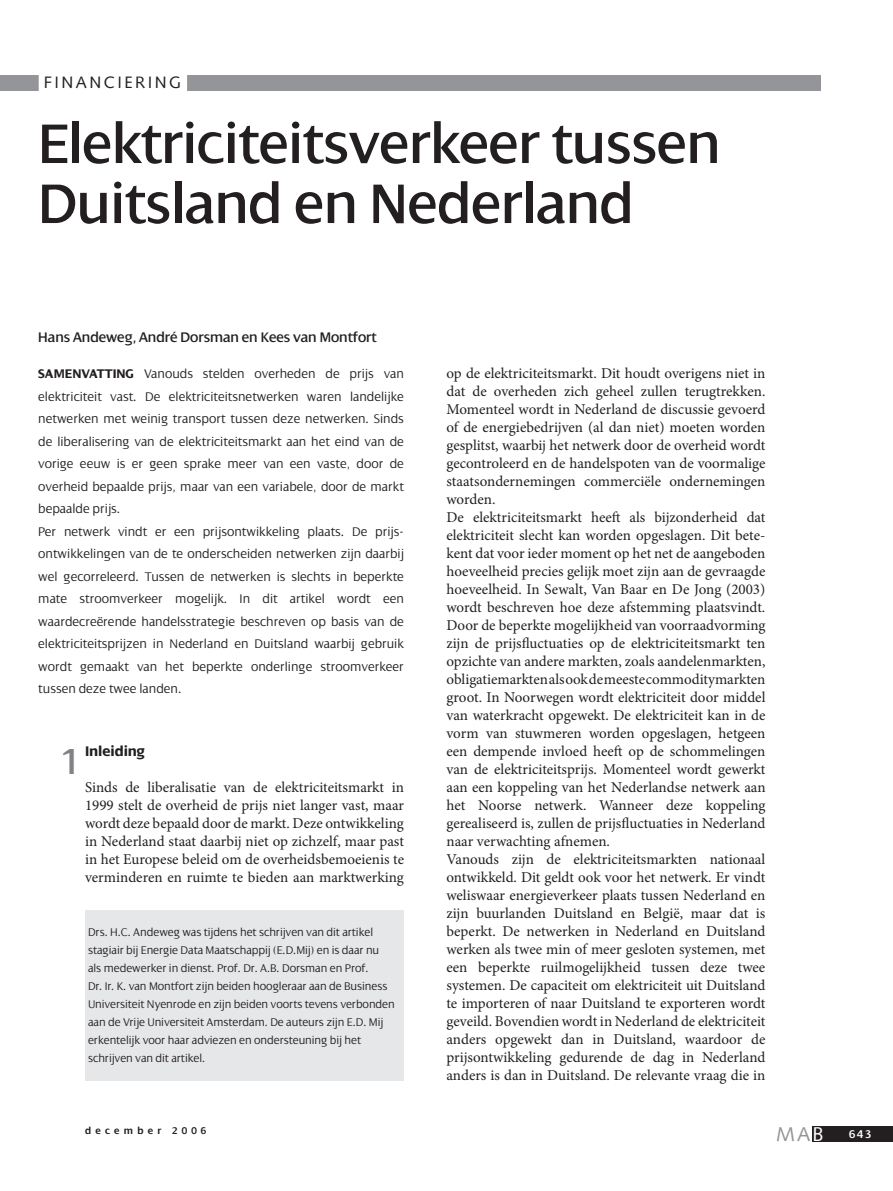
<style>
.page{position:relative;width:893px;height:1191px;background:#fff}
.page>*{position:absolute;margin:0;border:0;box-sizing:border-box;transform-origin:0 0}
.t1{font:60px/60px "Dialog";letter-spacing:-.005em;color:#231f20}
.t2{font:39px "Dialog";color:#808285}
.t3{font:19.95px "Syntax LT Std";color:#939598}
.t4{font:16.5px "Syntax LT Std";letter-spacing:.15em;color:#231f20}
.t5{font:15px/18px "Minion Pro";color:#231f20;text-align:justify}
.t6{font:15px "Dialog";letter-spacing:-.005em;color:#231f20}
.t7{font:700 15px "Dialog";letter-spacing:-.005em;color:#231f20}
.t8{font:300 13.5px/22.5px "Dialog";color:#231f20}
.t9{font:300 12px/18px "Dialog";letter-spacing:-.005em;color:#231f20}
.t10{font:600 12px "Dialog";color:#fff}
.t11{font:600 10.5px "Dialog";letter-spacing:.4em;color:#231f20}
.s1{font-weight:700}
.s2{color:#fff}
</style>
<div class="page">
<div style="left:812px;top:1126px;width:81px;height:16px;background:#231f20"></div>
<div style="left:0;top:75px;width:821px;height:15px;background:#939598"></div>
<div style="left:85px;top:910px;width:319px;height:170px;background:#e6e7e9"></div>
<div style="left:39px;top:71px;width:148px;height:21px;background:#fff"></div>
<p class="t4" style="left:44px;top:74px;width:139px">FINANCIERING</p>
<h1 class="t1" style="left:38px;top:116px;width:684px">Elektriciteitsverkeer tussen<br>Duitsland en Nederland</h1>
<p class="t6" style="left:38px;top:330px;width:340px">Hans Andeweg, André Dorsman en Kees van Montfort</p>
<p class="t8" style="left:38px;top:363px;width:367px"><span class="s1">SAMENVATTING</span> Vanouds stelden overheden de prijs van elektriciteit vast. De elektriciteitsnetwerken waren landelijke netwerken met weinig transport tussen deze netwerken. Sinds de liberalisering van de elektriciteitsmarkt aan het eind van de vorige eeuw is er geen sprake meer van een vaste, door de overheid bepaalde prijs, maar van een variabele, door de markt bepaalde prijs.<br>Per netwerk vindt er een prijsontwikkeling plaats. De prijs&shy;ontwikkelingen van de te onderscheiden netwerken zijn daarbij wel gecorreleerd. Tussen de netwerken is slechts in beperkte mate stroomverkeer mogelijk. In dit artikel wordt een waardecreërende handelsstrategie beschreven op basis van de elektriciteitsprijzen in Nederland en Duitsland waarbij gebruik wordt gemaakt van het beperkte onderlinge stroomverkeer tussen deze twee landen.</p>
<h2 class="t2" style="left:61px;top:743px;width:21px">1</h2>
<p class="t7" style="left:85px;top:745px;width:61px">Inleiding</p>
<p class="t5" style="left:85px;top:780px;width:321px">Sinds de liberalisatie van de elektriciteitsmarkt in 1999 stelt de overheid de prijs niet langer vast, maar wordt deze bepaald door de markt. Deze ontwikkeling in Nederland staat daarbij niet op zichzelf, maar past in het Europese beleid om de overheidsbemoeienis te verminderen en ruimte te bieden aan marktwerking</p>
<p class="t9" style="left:88px;top:924px;width:308px">Drs. H.C. Andeweg was tijdens het schrijven van dit artikel stagiair bij Energie Data Maatschappij (E.D.Mij) en is daar nu als medewerker in dienst. Prof. Dr. A.B. Dorsman en Prof.<br>Dr. Ir. K. van Montfort zijn beiden hoogleraar aan de Business Universiteit Nyenrode en zijn beiden voorts tevens verbonden aan de Vrije Universiteit Amsterdam. De auteurs zijn E.D. Mij erkentelijk voor haar adviezen en ondersteuning bij het schrijven van dit artikel.</p>
<p class="t5" style="left:446px;top:366px;width:321px;text-align:left">op de elektriciteitsmarkt. Dit houdt overigens niet in dat de overheden zich geheel zullen terugtrekken.<br>Momenteel wordt in Nederland de discussie gevoerd of de energiebedrijven (al dan niet) moeten worden gesplitst, waarbij het netwerk door de overheid wordt gecontroleerd en de handelspoten van de voormalige staatsondernemingen commerciële ondernemingen worden.<br>De elektriciteitsmarkt heeft als bijzonderheid dat elektriciteit slecht kan worden opgeslagen. Dit bete&shy;kent dat voor ieder moment op het net de aangeboden hoeveelheid precies gelijk moet zijn aan de gevraagde hoeveelheid. In Sewalt, Van Baar en De Jong (2003) wordt beschreven hoe deze afstemming plaatsvindt.<br>Door de beperkte mogelijkheid van voorraadvorming zijn de prijsfluctuaties op de elektriciteitsmarkt ten opzichte van andere markten, zoals aandelenmarkten, obligatiemarkten als ook de meeste commoditymarkten groot. In Noorwegen wordt elektriciteit door middel van waterkracht opgewekt. De elektriciteit kan in de vorm van stuwmeren worden opgeslagen, hetgeen een dempende invloed heeft op de schommelingen van de elektriciteitsprijs. Momenteel wordt gewerkt aan een koppeling van het Nederlandse netwerk aan het Noorse netwerk. Wanneer deze koppeling gerealiseerd is, zullen de prijsfluctuaties in Nederland naar verwachting afnemen.<br>Vanouds zijn de elektriciteitsmarkten nationaal ontwikkeld. Dit geldt ook voor het netwerk. Er vindt weliswaar energieverkeer plaats tussen Nederland en zijn buurlanden Duitsland en België, maar dat is beperkt. De netwerken in Nederland en Duitsland werken als twee min of meer gesloten systemen, met een beperkte ruilmogelijkheid tussen deze twee systemen. De capaciteit om elektriciteit uit Duitsland te importeren of naar Duitsland te exporteren wordt geveild. Bovendien wordt in Nederland de elektriciteit anders opgewekt dan in Duitsland, waardoor de prijsontwikkeling gedurende de dag in Nederland anders is dan in Duitsland. De relevante vraag die in</p>
<p class="t11" style="left:85px;top:1127px;width:123px">december 2006</p>
<h3 class="t3" style="left:776px;top:1124px;width:49px">MA<span class="s2">B</span></h3>
<p class="t10" style="left:849px;top:1129px;width:24px">643</p>
</div>
